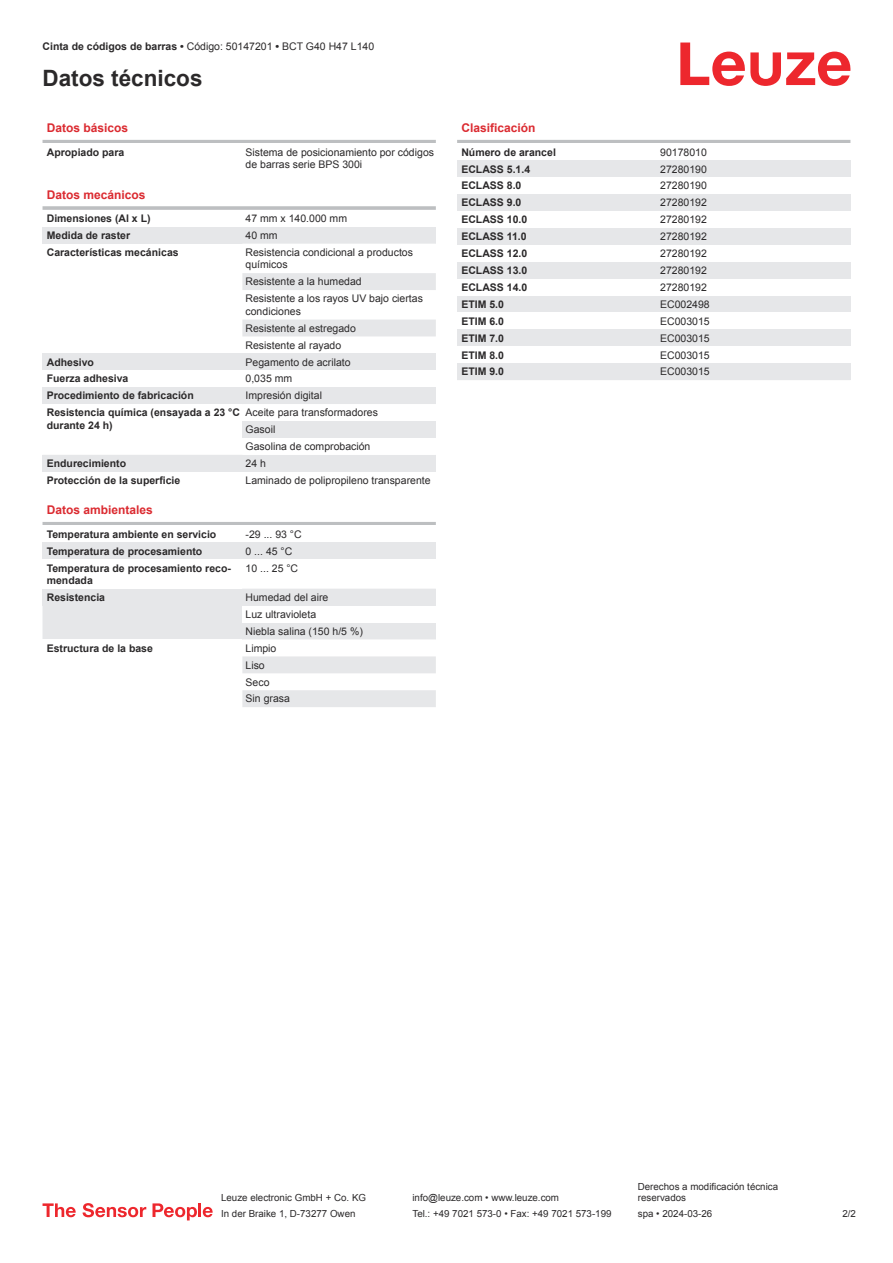
<style>
.page{position:relative;width:893px;height:1263px;background:#fff}
.page>*{position:absolute;margin:0;border:0;box-sizing:border-box;transform-origin:0 0}
.t1{font:700 22.5px "Arial";color:#2b292a}
.t2{font:700 12px "Arial";color:#db2a30}
.t3{font:10.5px/17px "Arial";color:#2b292a}
.t4{font:700 10.5px/12.6px "Arial";color:#2b292a}
.t5{font:9.75px/11.7px "Arial";color:#2b292a}
.s1{font-weight:700}
</style>
<div class="page">
<svg style="left:680px;top:43px;width:170px;height:43px"></svg>
<div style="left:43px;top:606px;width:199px;height:33px;background:#e6e7e9"></div>
<hr style="left:43px;top:140px;width:393px;height:3px;background:#bdbfc1">
<hr style="left:43px;top:206px;width:393px;height:4px;background:#c6c8ca">
<div style="left:43px;top:227px;width:199px;height:17px;background:#e6e7e9"></div>
<div style="left:242px;top:227px;width:194px;height:17px;background:#e6e7e9"></div>
<svg style="left:242px;top:273px;width:194px;height:64px"></svg>
<div style="left:43px;top:353px;width:199px;height:17px;background:#e6e7e9"></div>
<div style="left:242px;top:353px;width:194px;height:17px;background:#e6e7e9"></div>
<div style="left:43px;top:387px;width:199px;height:17px;background:#e6e7e9"></div>
<div style="left:242px;top:387px;width:194px;height:17px;background:#e6e7e9"></div>
<div style="left:242px;top:421px;width:194px;height:17px;background:#e6e7e9"></div>
<div style="left:43px;top:455px;width:199px;height:17px;background:#e6e7e9"></div>
<div style="left:242px;top:455px;width:194px;height:17px;background:#e6e7e9"></div>
<hr style="left:43px;top:522px;width:393px;height:3px;background:#bdbfc1">
<div style="left:43px;top:542px;width:199px;height:17px;background:#e6e7e9"></div>
<div style="left:242px;top:542px;width:194px;height:17px;background:#e6e7e9"></div>
<div style="left:43px;top:589px;width:199px;height:17px;background:#e6e7e9"></div>
<svg style="left:242px;top:589px;width:194px;height:118px"></svg>
<hr style="left:457px;top:140px;width:393px;height:3px;background:#bdbfc1">
<div style="left:457px;top:160px;width:200px;height:17px;background:#e6e7e9"></div>
<div style="left:657px;top:160px;width:193px;height:17px;background:#e6e7e9"></div>
<div style="left:457px;top:194px;width:200px;height:17px;background:#e6e7e9"></div>
<div style="left:657px;top:194px;width:193px;height:17px;background:#e6e7e9"></div>
<div style="left:457px;top:228px;width:200px;height:17px;background:#e6e7e9"></div>
<div style="left:657px;top:228px;width:193px;height:17px;background:#e6e7e9"></div>
<div style="left:457px;top:262px;width:200px;height:17px;background:#e6e7e9"></div>
<div style="left:657px;top:262px;width:193px;height:17px;background:#e6e7e9"></div>
<div style="left:457px;top:296px;width:200px;height:16px;background:#e6e7e9"></div>
<div style="left:657px;top:296px;width:193px;height:16px;background:#e6e7e9"></div>
<div style="left:457px;top:329px;width:200px;height:17px;background:#e6e7e9"></div>
<div style="left:657px;top:329px;width:193px;height:17px;background:#e6e7e9"></div>
<div style="left:457px;top:363px;width:200px;height:17px;background:#e6e7e9"></div>
<div style="left:657px;top:363px;width:193px;height:17px;background:#e6e7e9"></div>
<svg style="left:43px;top:1203px;width:33px;height:14px"></svg>
<svg style="left:83px;top:1203px;width:63px;height:14px"></svg>
<svg style="left:153px;top:1203px;width:44px;height:17px"></svg>
<hr style="left:198px;top:1203px;width:3px;height:14px;background:#ed272d">
<svg style="left:203px;top:1207px;width:10px;height:10px"></svg>
<p class="t3" style="left:43px;top:39px;width:333px"><span class="s1">Cinta de códigos de barras •</span> Código: 50147201 <span class="s1">•</span> BCT G40 H47 L140</p>
<h1 class="t1" style="left:43px;top:70px;width:162px">Datos técnicos</h1>
<p class="t2" style="left:47px;top:123px;width:83px">Datos básicos</p>
<p class="t4" style="left:47px;top:147px;width:79px">Apropiado para</p>
<p class="t3" style="left:246px;top:147px;width:190px;line-height:12.6px">Sistema de posicionamiento por códigos de barras serie BPS 300i</p>
<p class="t2" style="left:47px;top:190px;width:100px">Datos mecánicos</p>
<p class="t4" style="left:47px;top:213px;width:105px">Dimensiones (Al x L)</p>
<p class="t3" style="left:246px;top:211px;width:103px">47 mm x 140.000 mm</p>
<p class="t4" style="left:47px;top:230px;width:85px">Medida de raster</p>
<p class="t3" style="left:246px;top:228px;width:34px">40 mm</p>
<p class="t4" style="left:47px;top:247px;width:133px">Características mecánicas</p>
<p class="t3" style="left:246px;top:247px;width:169px;line-height:12.6px">Resistencia condicional a productos químicos</p>
<p class="t3" style="left:246px;top:274px;width:179px">Resistente a la humedad<br>Resistente a los rayos UV bajo ciertas</p>
<p class="t3" style="left:246px;top:304px;width:112px">condiciones<br>Resistente al estregado<br>Resistente al rayado</p>
<p class="t4" style="left:47px;top:357px;width:49px">Adhesivo</p>
<p class="t3" style="left:246px;top:354px;width:107px">Pegamento de acrilato</p>
<p class="t4" style="left:47px;top:373px;width:83px">Fuerza adhesiva</p>
<p class="t3" style="left:246px;top:371px;width:48px">0,035 mm</p>
<p class="t4" style="left:47px;top:390px;width:149px">Procedimiento de fabricación</p>
<p class="t3" style="left:246px;top:388px;width:78px">Impresión digital</p>
<p class="t4" style="left:47px;top:407px;width:195px">Resistencia química (ensayada a 23 °C durante 24 h)</p>
<p class="t3" style="left:246px;top:405px;width:134px">Aceite para transformadores<br>Gasoil<br>Gasolina de comprobación</p>
<p class="t4" style="left:47px;top:458px;width:81px">Endurecimiento</p>
<p class="t3" style="left:246px;top:456px;width:22px">24 h</p>
<p class="t4" style="left:47px;top:475px;width:135px">Protección de la superficie</p>
<p class="t3" style="left:246px;top:473px;width:187px">Laminado de polipropileno transparente</p>
<p class="t2" style="left:47px;top:505px;width:108px">Datos ambientales</p>
<p class="t4" style="left:47px;top:529px;width:171px">Temperatura ambiente en servicio</p>
<p class="t3" style="left:246px;top:526px;width:58px">-29 ... 93 °C</p>
<p class="t4" style="left:47px;top:546px;width:157px">Temperatura de procesamiento</p>
<p class="t3" style="left:246px;top:543px;width:48px">0 ... 45 °C</p>
<p class="t4" style="left:47px;top:562px;width:186px">Temperatura de procesamiento reco&shy;mendada</p>
<p class="t3" style="left:246px;top:560px;width:54px">10 ... 25 °C</p>
<p class="t4" style="left:47px;top:592px;width:60px">Resistencia</p>
<p class="t3" style="left:246px;top:590px;width:119px">Humedad del aire<br>Luz ultravioleta<br>Niebla salina (150 h/5 %)</p>
<p class="t4" style="left:47px;top:643px;width:108px">Estructura de la base</p>
<p class="t3" style="left:246px;top:640px;width:46px">Limpio<br>Liso<br>Seco<br>Sin grasa</p>
<p class="t2" style="left:461px;top:123px;width:76px">Clasificación</p>
<p class="t4" style="left:461px;top:147px;width:96px">Número de arancel</p>
<p class="t3" style="left:660px;top:144px;width:48px">90178010</p>
<p class="t4" style="left:461px;top:164px;width:70px">ECLASS 5.1.4</p>
<p class="t3" style="left:660px;top:161px;width:48px">27280190</p>
<p class="t4" style="left:461px;top:180px;width:62px">ECLASS 8.0</p>
<p class="t3" style="left:660px;top:178px;width:48px">27280190</p>
<p class="t4" style="left:461px;top:197px;width:62px">ECLASS 9.0</p>
<p class="t3" style="left:660px;top:195px;width:48px">27280192</p>
<p class="t4" style="left:461px;top:214px;width:67px">ECLASS 10.0</p>
<p class="t3" style="left:660px;top:212px;width:48px">27280192</p>
<p class="t4" style="left:461px;top:231px;width:67px">ECLASS 11.0</p>
<p class="t3" style="left:660px;top:229px;width:48px">27280192</p>
<p class="t4" style="left:461px;top:248px;width:67px">ECLASS 12.0</p>
<p class="t3" style="left:660px;top:246px;width:48px">27280192</p>
<p class="t4" style="left:461px;top:265px;width:67px">ECLASS 13.0</p>
<p class="t3" style="left:660px;top:263px;width:48px">27280192</p>
<p class="t4" style="left:461px;top:282px;width:67px">ECLASS 14.0</p>
<p class="t3" style="left:660px;top:280px;width:48px">27280192</p>
<p class="t4" style="left:461px;top:299px;width:44px">ETIM 5.0</p>
<p class="t3" style="left:660px;top:297px;width:51px">EC002498</p>
<p class="t4" style="left:461px;top:316px;width:44px">ETIM 6.0</p>
<p class="t3" style="left:660px;top:313px;width:51px">EC003015</p>
<p class="t4" style="left:461px;top:333px;width:44px">ETIM 7.0</p>
<p class="t3" style="left:660px;top:330px;width:51px">EC003015</p>
<p class="t4" style="left:461px;top:349px;width:44px">ETIM 8.0</p>
<p class="t3" style="left:660px;top:347px;width:51px">EC003015</p>
<p class="t4" style="left:461px;top:366px;width:44px">ETIM 9.0</p>
<p class="t3" style="left:660px;top:364px;width:51px">EC003015</p>
<p class="t5" style="left:221px;top:1193px;width:146px">Leuze electronic GmbH + Co. KG</p>
<p class="t5" style="left:412px;top:1193px;width:148px">info@leuze.com • www.leuze.com</p>
<p class="t5" style="left:638px;top:1181px;width:142px">Derechos a modificación técnica reservados</p>
<p class="t5" style="left:221px;top:1209px;width:136px">In der Braike 1, D-73277 Owen</p>
<p class="t5" style="left:412px;top:1209px;width:201px">Tel.: +49 7021 573-0 • Fax: +49 7021 573-199</p>
<p class="t5" style="left:638px;top:1209px;width:76px">spa • 2024-03-26</p>
<p class="t5" style="left:842px;top:1209px;width:15px">2 /2</p>
</div>
